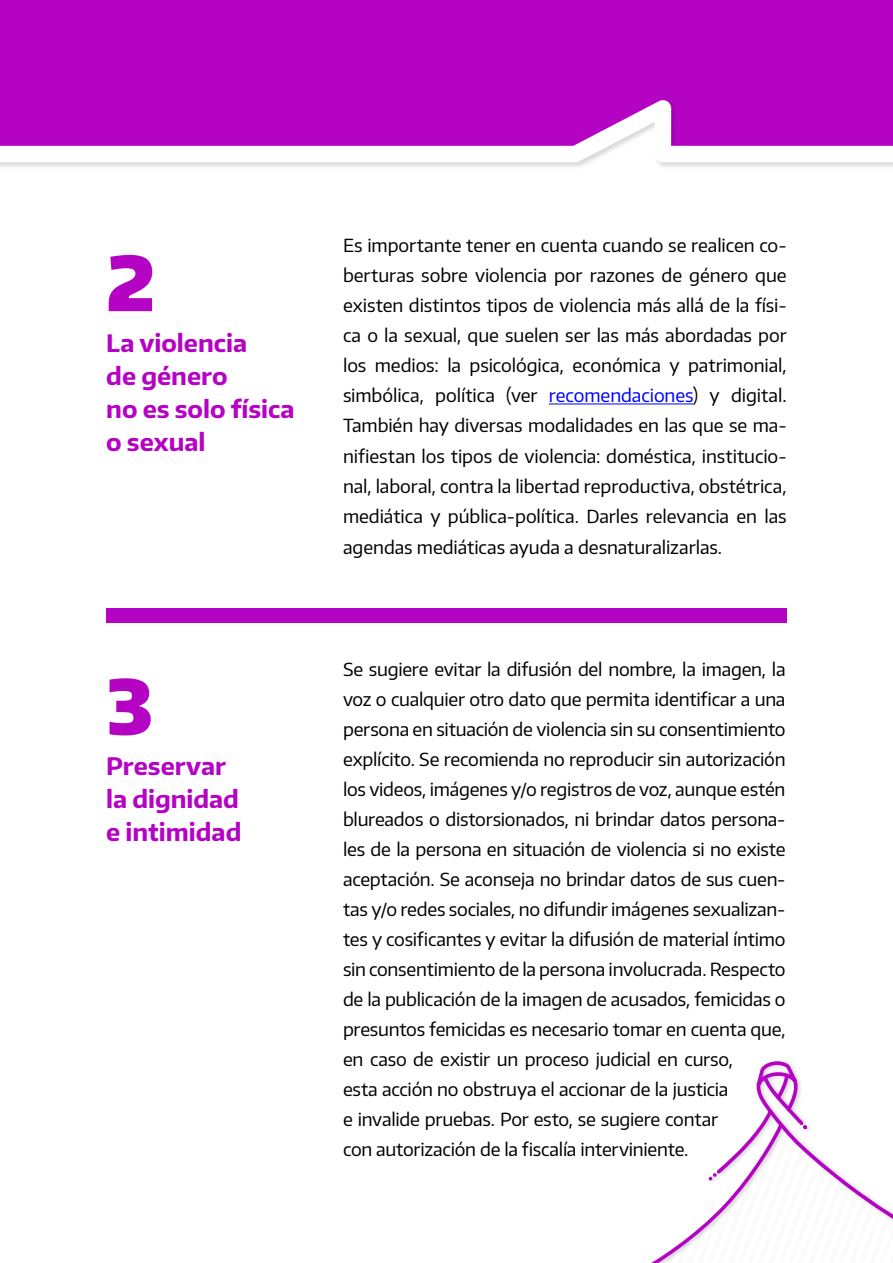
<style>
.page{position:relative;width:893px;height:1263px;background:#fff}
.page>*{position:absolute;margin:0;border:0;box-sizing:border-box;transform-origin:0 0}
.t1{font:900 75px "Encode Sans";color:#b503c4}
.t2{font:700 24px/33px "Encode Sans";color:#b503c4}
.t3{font:18px/30px "Encode Sans";letter-spacing:-.015em;color:#000;text-align:justify}
.s1{color:#00f}
</style>
<div class="page">
<div style="left:0;top:0;width:893px;height:99px;background:#b503c4"></div>
<svg style="left:651px;top:1220px;width:57px;height:43px"></svg>
<svg style="left:708px;top:1060px;width:185px;height:170px"></svg>
<div style="left:0;top:99px;width:893px;height:71px;background:#000;opacity:.15"></div>
<svg style="left:0;top:100px;width:893px;height:62px;fill:#b503c4"></svg>
<hr style="left:549px;top:403px;width:144px;height:1px;background:#00f">
<div style="left:106px;top:608px;width:681px;height:15px;background:#b503c4"></div>
<h1 class="t1" style="left:106px;top:234px;width:51px">2</h1>
<h2 class="t2" style="left:106px;top:325px;width:190px">La violencia<br>de género<br>no es solo física o sexual</h2>
<h1 class="t1" style="left:106px;top:657px;width:49px">3</h1>
<h2 class="t2" style="left:106px;top:749px;width:137px">Preservar la dignidad e intimidad</h2>
<p class="t3" style="left:343px;top:230px;width:445px">Es importante tener en cuenta cuando se realicen co&shy;berturas sobre violencia por razones de género que existen distintos tipos de violencia más allá de la físi&shy;ca o la sexual, que suelen ser las más abordadas por los medios: la psicológica, económica y patrimonial, simbólica, política (ver <span class="s1">recomendaciones</span>) y digital.<br>También hay diversas modalidades en las que se ma&shy;nifiestan los tipos de violencia: doméstica, institucio&shy;nal, laboral, contra la libertad reproductiva, obstétrica, mediática y pública-política. Darles relevancia en las agendas mediáticas ayuda a desnaturalizarlas.</p>
<p class="t3" style="left:343px;top:653px;width:444px;text-align:left">Se sugiere evitar la difusión del nombre, la imagen, la voz o cualquier otro dato que permita identificar a una persona en situación de violencia sin su consentimiento explícito. Se recomienda no reproducir sin autorización los videos, imágenes y/o registros de voz, aunque estén blureados o distorsionados, ni brindar datos persona&shy;les de la persona en situación de violencia si no existe aceptación. Se aconseja no brindar datos de sus cuen&shy;tas y/o redes sociales, no difundir imágenes sexualizan&shy;tes y cosificantes y evitar la difusión de material íntimo sin consentimiento de la persona involucrada. Respecto de la publicación de la imagen de acusados, femicidas o presuntos femicidas es necesario tomar en cuenta que, en caso de existir un proceso judicial en curso,<br>esta acción no obstruya el accionar de la justicia<br>e invalide pruebas. Por esto, se sugiere contar<br>con autorización de la fiscalía interviniente.</p>
</div>
